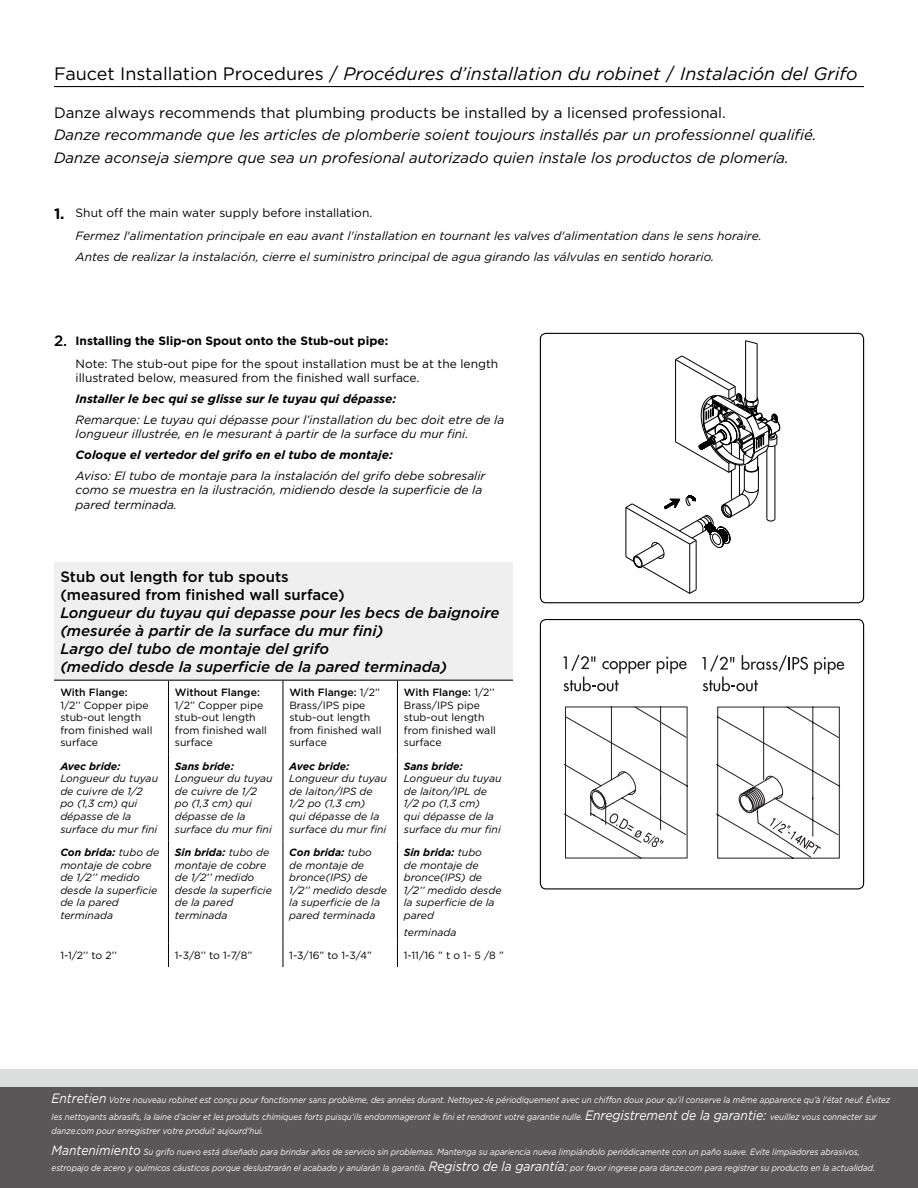
<style>
.page{position:relative;width:918px;height:1188px;background:#fff}
.page>*{position:absolute;margin:0;border:0;box-sizing:border-box;transform-origin:0 0}
.t1{font:italic 18px "Gotham";color:#000}
.t2{font:italic 15px/22.4px "Gotham";color:#000}
.t3{font:italic 500 15px/18px "Gotham";color:#000}
.t4{font:15px "Gotham";color:#000}
.t5{font:500 15px/18px "Gotham";color:#000}
.t6{font:italic 12px/14.4px "Gotham";color:#000}
.t7{font:12px/23px "Gotham";color:#000}
.t8{font:italic 700 12px "Gotham";color:#000}
.t9{font:italic 10.5px/12.6px "Gotham";color:#000}
.t10{font:10.5px/12.6px "Gotham";color:#000}
.t11{font:italic 700 10.5px "Gotham";color:#000}
.t12{font:500 10.5px "Gotham";color:#000}
.t13{font:italic 9px/16.2px "Gotham";color:#fff;scale:.89 1}
.s1{font-style:normal}
.s2{font-weight:700;font-style:normal;font-size:15px}
.s3{font-weight:500;font-size:15px}
.s4{font-weight:700}
.s5{font-weight:500}
.s6{font-size:13.5px}
</style>
<div class="page">
<div style="left:0;top:1070px;width:918px;height:118px;background:#dcdddd"></div>
<div style="left:0;top:1087px;width:918px;height:101px;background:#595757"></div>
<hr style="left:54px;top:86px;width:810px;height:1px;background:#000">
<svg style="left:625px;top:340px;width:155px;height:254px"></svg>
<div style="left:540px;top:333px;width:324px;height:270px;border:1px solid #000;border-radius:6px"></div>
<svg style="left:657px;top:657px;width:30px;height:17px"></svg>
<svg style="left:563px;top:655px;width:88px;height:36px"></svg>
<svg style="left:702px;top:655px;width:106px;height:36px"></svg>
<svg style="left:814px;top:657px;width:30px;height:17px"></svg>
<svg style="left:564px;top:706px;width:276px;height:153px"></svg>
<div style="left:540px;top:619px;width:324px;height:270px;border:1px solid #000;border-radius:6px"></div>
<div style="left:54px;top:562px;width:459px;height:118px;background:#efefef"></div>
<hr style="left:54px;top:680px;width:114px;height:1px;background:#000">
<hr style="left:168px;top:680px;width:115px;height:1px;background:#000">
<hr style="left:283px;top:680px;width:114px;height:1px;background:#000">
<hr style="left:397px;top:680px;width:116px;height:1px;background:#000">
<hr style="left:168px;top:681px;width:1px;height:73px;background:#000">
<hr style="left:283px;top:681px;width:1px;height:73px;background:#000">
<hr style="left:397px;top:681px;width:1px;height:73px;background:#000">
<hr style="left:168px;top:754px;width:1px;height:87px;background:#000">
<hr style="left:283px;top:754px;width:1px;height:87px;background:#000">
<hr style="left:397px;top:754px;width:1px;height:87px;background:#000">
<hr style="left:168px;top:841px;width:1px;height:103px;background:#000">
<hr style="left:283px;top:841px;width:1px;height:103px;background:#000">
<hr style="left:397px;top:841px;width:1px;height:103px;background:#000">
<svg style="left:168px;top:944px;width:1px;height:23px"></svg>
<svg style="left:283px;top:944px;width:1px;height:23px"></svg>
<svg style="left:397px;top:944px;width:1px;height:23px"></svg>
<h1 class="t1" style="left:54px;top:62px;width:805px"><span class="s1">Faucet Installation Procedures /</span> Procédures d’installation du robinet <span class="s1">/</span> Instalación del Grifo</h1>
<h2 class="t4" style="left:54px;top:103px;width:673px">Danze always recommends that plumbing products be installed by a licensed professional.</h2>
<h2 class="t2" style="left:54px;top:123px;width:764px">Danze recommande que les articles de plomberie soient toujours installés par un professionnel qualifié.<br>Danze aconseja siempre que sea un profesional autorizado quien instale los productos de plomería.</h2>
<h3 class="t6" style="left:76px;top:202px;width:688px;line-height:23px;text-indent:-22px"><span class="s2">1.</span> <span class="s1">Shut off the main water supply before installation.<br></span>Fermez l'alimentation principale en eau avant l'installation en tournant les valves d'alimentation dans le sens horaire.</h3>
<h3 class="t6" style="left:76px;top:250px;width:640px">Antes de realizar la instalación, cierre el suministro principal de agua girando las válvulas en sentido horario.</h3>
<h3 class="t7" style="left:76px;top:329px;width:424px;text-indent:-22px"><span class="s3">2.</span> <span class="s4">Installing the Slip-on Spout onto the Stub-out pipe:<br></span>Note: The stub-out pipe for the spout installation must be at the length</h3>
<h3 class="t7" style="left:76px;top:366px;width:345px">illustrated below, measured from the finished wall surface.</h3>
<h3 class="t8" style="left:76px;top:392px;width:322px">Installer le bec qui se glisse sur le tuyau qui dépasse:</h3>
<h3 class="t6" style="left:76px;top:412px;width:430px">Remarque: Le tuyau qui dépasse pour l’installation du bec doit etre de la longueur illustrée, en le mesurant à partir de la surface du mur fini.</h3>
<h3 class="t8" style="left:76px;top:448px;width:319px">Coloque el vertedor del grifo en el tubo de montaje:</h3>
<h3 class="t6" style="left:76px;top:468px;width:411px">Aviso: El tubo de montaje para la instalación del grifo debe sobresalir como se muestra en la ilustración, midiendo desde la superficie de la pared terminada.</h3>
<h2 class="t5" style="left:60px;top:567px;width:286px">Stub out length for tub spouts (measured from finished wall surface)</h2>
<h2 class="t3" style="left:60px;top:603px;width:441px">Longueur du tuyau qui depasse pour les becs de baignoire (mesurée à partir de la surface du mur fini)<br>Largo del tubo de montaje del grifo<br>(medido desde la superficie de la pared terminada)</h2>
<p class="t12" style="left:60px;top:685px;width:69px">With Flange:</p>
<p class="t10" style="left:60px;top:698px;width:94px">1/2’’ Copper pipe stub-out length from finished wall surface</p>
<p class="t10" style="left:289px;top:686px;width:94px"><span class="s5">With Flange:</span> 1/2’’<br>Brass/IPS pipe stub-out length from finished wall surface</p>
<p class="t10" style="left:404px;top:686px;width:94px"><span class="s5">With Flange:</span> 1/2’’<br>Brass/IPS pipe stub-out length from finished wall surface</p>
<p class="t12" style="left:175px;top:685px;width:87px">Without Flange:</p>
<p class="t10" style="left:175px;top:698px;width:94px">1/2’’ Copper pipe stub-out length from finished wall surface</p>
<p class="t11" style="left:60px;top:760px;width:62px">Avec bride:</p>
<p class="t9" style="left:60px;top:772px;width:99px">Longueur du tuyau de cuivre de 1/2 po (1,3 cm) qui dépasse de la surface du mur fini</p>
<p class="t11" style="left:175px;top:760px;width:61px">Sans bride:</p>
<p class="t9" style="left:175px;top:772px;width:99px">Longueur du tuyau de cuivre de 1/2 po (1,3 cm) qui dépasse de la surface du mur fini</p>
<p class="t11" style="left:289px;top:760px;width:62px">Avec bride:</p>
<p class="t9" style="left:289px;top:772px;width:99px">Longueur du tuyau de laiton/IPS de<br>1/2 po (1,3 cm)<br>qui dépasse de la surface du mur fini</p>
<p class="t11" style="left:404px;top:760px;width:61px">Sans bride:</p>
<p class="t9" style="left:404px;top:772px;width:99px">Longueur du tuyau de laiton/IPL de<br>1/2 po (1,3 cm)<br>qui dépasse de la surface du mur fini</p>
<p class="t9" style="left:60px;top:846px;width:100px"><span class="s4">Con brida:</span> tubo de montaje de cobre de 1/2’’ medido desde la superficie de la pared terminada</p>
<p class="t9" style="left:175px;top:846px;width:99px"><span class="s4">Sin brida:</span> tubo de montaje de cobre de 1/2’’ medido desde la superficie de la pared terminada</p>
<p class="t9" style="left:289px;top:846px;width:99px"><span class="s4">Con brida:</span> tubo de montaje de bronce(IPS) de<br>1/2’’ medido desde la superficie de la pared terminada</p>
<p class="t9" style="left:404px;top:846px;width:99px"><span class="s4">Sin brida:</span> tubo<br>de montaje de bronce(IPS) de<br>1/2’’ medido desde la superficie de la pared</p>
<p class="t9" style="left:404px;top:926px;width:54px">terminada</p>
<p class="t10" style="left:60px;top:949px;width:58px">1-1/2’’ to 2’’</p>
<p class="t10" style="left:175px;top:949px;width:79px">1-3/8’’ to 1-7/8’’</p>
<p class="t10" style="left:289px;top:949px;width:84px">1-3/16” to 1-3/4”</p>
<p class="t10" style="left:404px;top:949px;width:101px">1-11/16 ” t o 1- 5 /8 ”</p>
<p class="t13" style="left:52px;top:1092px;width:944px"><span class="s6">Entretien</span> Votre nouveau robinet est conçu pour fonctionner sans problème, des années durant. Nettoyez-le périodiquement avec un chiffon doux pour qu’il conserve la même apparence qu’à l’état neuf. Évitez les nettoyants abrasifs, la laine d’acier et les produits chimiques forts puisqu’ils endommageront le fini et rendront votre garantie nulle. <span class="s6">Enregistrement de la garantie:</span> veuillez vous connecter sur</p>
<p class="t13" style="left:52px;top:1122px;width:239px">danze.com pour enregistrer votre produit aujourd'hui.</p>
<p class="t13" style="left:52px;top:1143px;width:927px"><span class="s6">Mantenimiento</span> Su grifo nuevo está diseñado para brindar años de servicio sin problemas. Mantenga su apariencia nueva limpiándolo periódicamente con un paño suave. Evite limpiadores abrasivos, estropajo de acero y químicos cáusticos porque deslustrarán el acabado y anularán la garantía. <span class="s6">Registro de la garantía:</span> por favor ingrese para danze.com para registrar su producto en la actualidad.</p>
</div>
